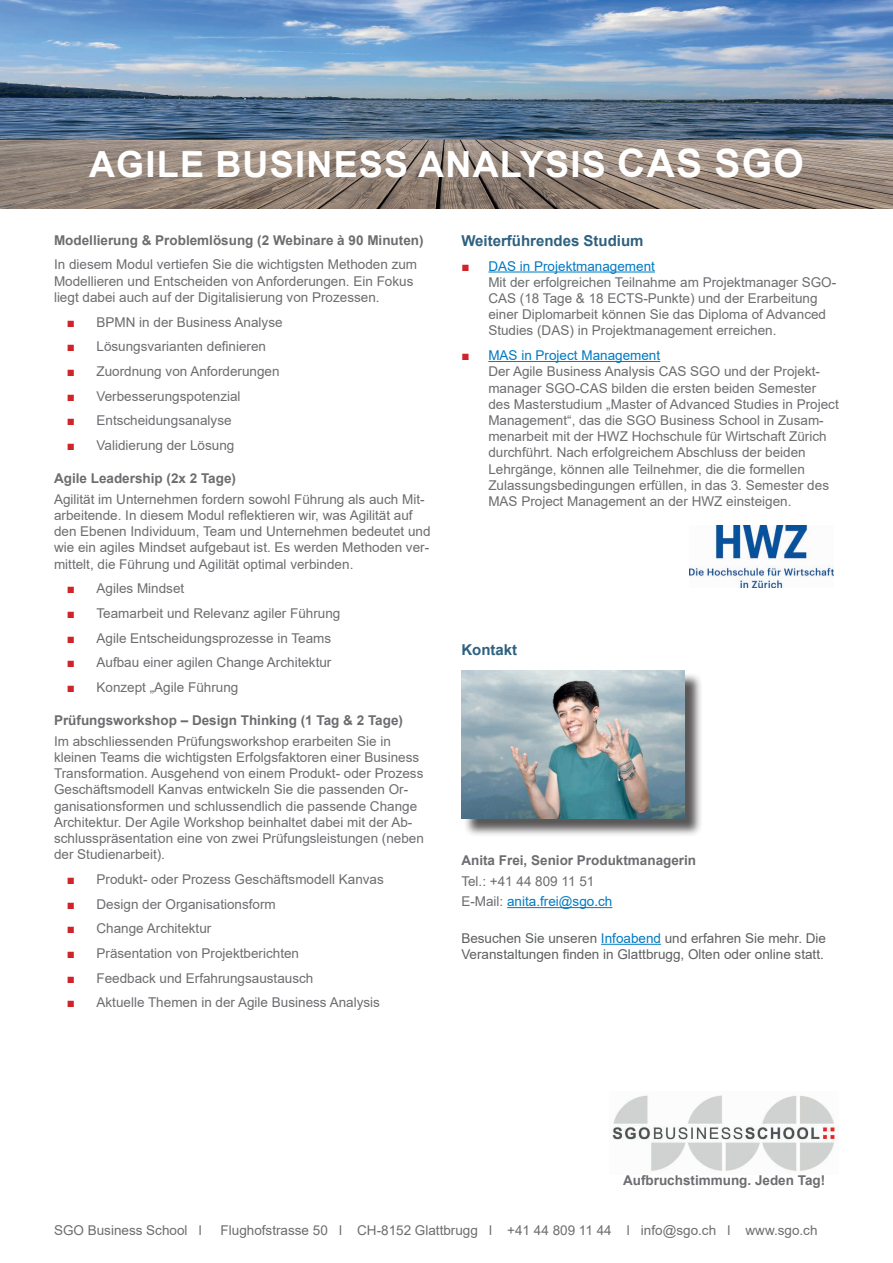
<style>
.page{position:relative;width:893px;height:1263px;background:#fff}
.page>*{position:absolute;margin:0;border:0;box-sizing:border-box;transform-origin:0 0}
.t1{font:700 36px "Arial";letter-spacing:.035em;color:#fff}
.t2{font:700 15px "Arial";color:#2e6180}
.t3{font:13.5px/16.2px "Arial";color:#6c6d70}
.t4{font:700 13.5px "Arial";color:#6c6d70}
.t5{font:13.5px/16.2px "Arial";color:#5d5f60}
.s1{font-size:39px}
.s2{color:#d1232a}
.s3{color:#007ac2}
</style>
<div class="page">
<img style="left:0;top:0;width:893px;height:208px">
<img style="left:612px;top:1095px;width:227px;height:77px">
<hr style="left:488px;top:271px;width:167px;height:1px;background:#007ac2">
<hr style="left:488px;top:361px;width:172px;height:1px;background:#007ac2">
<hr style="left:507px;top:907px;width:105px;height:1px;background:#007ac2">
<hr style="left:601px;top:944px;width:60px;height:1px;background:#007ac2">
<div style="left:464px;top:672px;width:239px;height:166px;background:#231f20;opacity:.75"></div>
<img style="left:461px;top:670px;width:223px;height:149px">
<img style="left:689px;top:526px;width:144px;height:62px">
<h1 class="t1" style="left:89px;top:139px;width:716px">AGILE BUSINESS ANALYSIS <span class="s1">CAS SGO</span></h1>
<p class="t4" style="left:54px;top:230px;width:371px">Modellierung &amp; Problemlösung (2 Webinare à 90 Minuten)</p>
<p class="t3" style="left:54px;top:257px;width:365px">In diesem Modul vertiefen Sie die wichtigsten Methoden zum<br>Modellieren und Entscheiden von Anforderungen. Ein Fokus liegt dabei auch auf der Digitalisierung von Prozessen.</p>
<p class="t3" style="left:67px;top:314px;width:217px"><span class="s2">■</span> BPMN in der Business Analyse</p>
<p class="t3" style="left:67px;top:338px;width:201px"><span class="s2">■</span> Lösungsvarianten definieren</p>
<p class="t3" style="left:67px;top:363px;width:214px"><span class="s2">■</span> Zuordnung von Anforderungen</p>
<p class="t3" style="left:67px;top:388px;width:175px"><span class="s2">■</span> Verbesserungspotenzial</p>
<p class="t3" style="left:67px;top:412px;width:166px"><span class="s2">■</span> Entscheidungsanalyse</p>
<p class="t3" style="left:67px;top:437px;width:169px"><span class="s2">■</span> Validierung der Lösung</p>
<p class="t4" style="left:54px;top:469px;width:184px">Agile Leadership (2x 2 Tage)</p>
<p class="t3" style="left:54px;top:491px;width:378px">Agilität im Unternehmen fordern sowohl Führung als auch Mit&shy;arbeitende. In diesem Modul reflektieren wir, was Agilität auf den Ebenen Individuum, Team und Unternehmen bedeutet und wie ein agiles Mindset aufgebaut ist. Es werden Methoden ver&shy;mittelt, die Führung und Agilität optimal verbinden.</p>
<p class="t3" style="left:67px;top:580px;width:119px"><span class="s2">■</span> Agiles Mindset</p>
<p class="t3" style="left:67px;top:605px;width:275px"><span class="s2">■</span> Teamarbeit und Relevanz agiler Führung</p>
<p class="t3" style="left:67px;top:630px;width:266px"><span class="s2">■</span> Agile Entscheidungsprozesse in Teams</p>
<p class="t3" style="left:67px;top:654px;width:266px"><span class="s2">■</span> Aufbau einer agilen Change Architektur</p>
<p class="t3" style="left:67px;top:679px;width:173px"><span class="s2">■</span> Konzept „Agile Führung</p>
<p class="t4" style="left:54px;top:711px;width:351px">Prüfungsworkshop – Design Thinking (1 Tag &amp; 2 Tage)</p>
<p class="t3" style="left:54px;top:733px;width:371px">Im abschliessenden Prüfungsworkshop erarbeiten Sie in kleinen Teams die wichtigsten Erfolgsfaktoren einer Business Transformation. Ausgehend von einem Produkt- oder Prozess Geschäftsmodell Kanvas entwickeln Sie die passenden Or&shy;ganisationsformen und schlussendlich die passende Change Architektur. Der Agile Workshop beinhaltet dabei mit der Ab&shy;schlusspräsentation eine von zwei Prüfungsleistungen (neben der Studienarbeit).</p>
<p class="t3" style="left:67px;top:871px;width:319px"><span class="s2">■</span> Produkt- oder Prozess Geschäftsmodell Kanvas</p>
<p class="t3" style="left:67px;top:896px;width:211px"><span class="s2">■</span> Design der Organisationsform</p>
<p class="t3" style="left:67px;top:920px;width:146px"><span class="s2">■</span> Change Architektur</p>
<p class="t3" style="left:67px;top:945px;width:234px"><span class="s2">■</span> Präsentation von Projektberichten</p>
<p class="t3" style="left:67px;top:970px;width:248px"><span class="s2">■</span> Feedback und Erfahrungsaustausch</p>
<p class="t3" style="left:67px;top:994px;width:315px"><span class="s2">■</span> Aktuelle Themen in der Agile Business Analysis</p>
<p class="t2" style="left:461px;top:230px;width:184px">Weiterführendes Studium</p>
<p class="t3" style="left:488px;top:258px;width:349px;text-indent:-27px"><span class="s2">■</span> <span class="s3">DAS in Projektmanagement<br></span>Mit der erfolgreichen Teilnahme am Projektmanager SGO-CAS (18 Tage &amp; 18 ECTS-Punkte) und der Erarbeitung einer Diplomarbeit können Sie das Diploma of Advanced Studies (DAS) in Projektmanagement erreichen.</p>
<p class="t3" style="left:488px;top:347px;width:352px;text-indent:-27px"><span class="s2">■</span> <span class="s3">MAS in Project Management<br></span>Der Agile Business Analysis CAS SGO und der Projekt&shy;manager SGO-CAS bilden die ersten beiden Semester des Masterstudium „Master of Advanced Studies in Project Management“, das die SGO Business School in Zusam&shy;menarbeit mit der HWZ Hochschule für Wirtschaft Zürich durchführt. Nach erfolgreichem Abschluss der beiden Lehrgänge, können alle Teilnehmer, die die formellen Zulassungsbedingungen erfüllen, in das 3. Semester des MAS Project Management an der HWZ einsteigen.</p>
<p class="t2" style="left:461px;top:639px;width:57px">Kontakt</p>
<p class="t4" style="left:461px;top:851px;width:236px">Anita Frei, Senior Produktmanagerin</p>
<p class="t3" style="left:461px;top:871px;width:152px;line-height:20.4px">Tel.: +41 44 809 11 51<br>E-Mail: <span class="s3">anita.frei@sgo.ch</span></p>
<p class="t5" style="left:461px;top:930px;width:366px">Besuchen Sie unseren <span class="s3">Infoabend</span> und erfahren Sie mehr. Die<br>Veranstaltungen finden in Glattbrugg, Olten oder online statt.</p>
<p class="t4" style="left:623px;top:1170px;width:204px">Aufbruchstimmung. Jeden Tag!</p>
<p class="t3" style="left:54px;top:1222px;width:149px">SGO Business School l</p>
<p class="t3" style="left:221px;top:1222px;width:598px">Flughofstrasse 50 l CH-8152 Glattbrugg l +41 44 809 11 44 l info@sgo.ch l www.sgo.ch</p>
</div>
